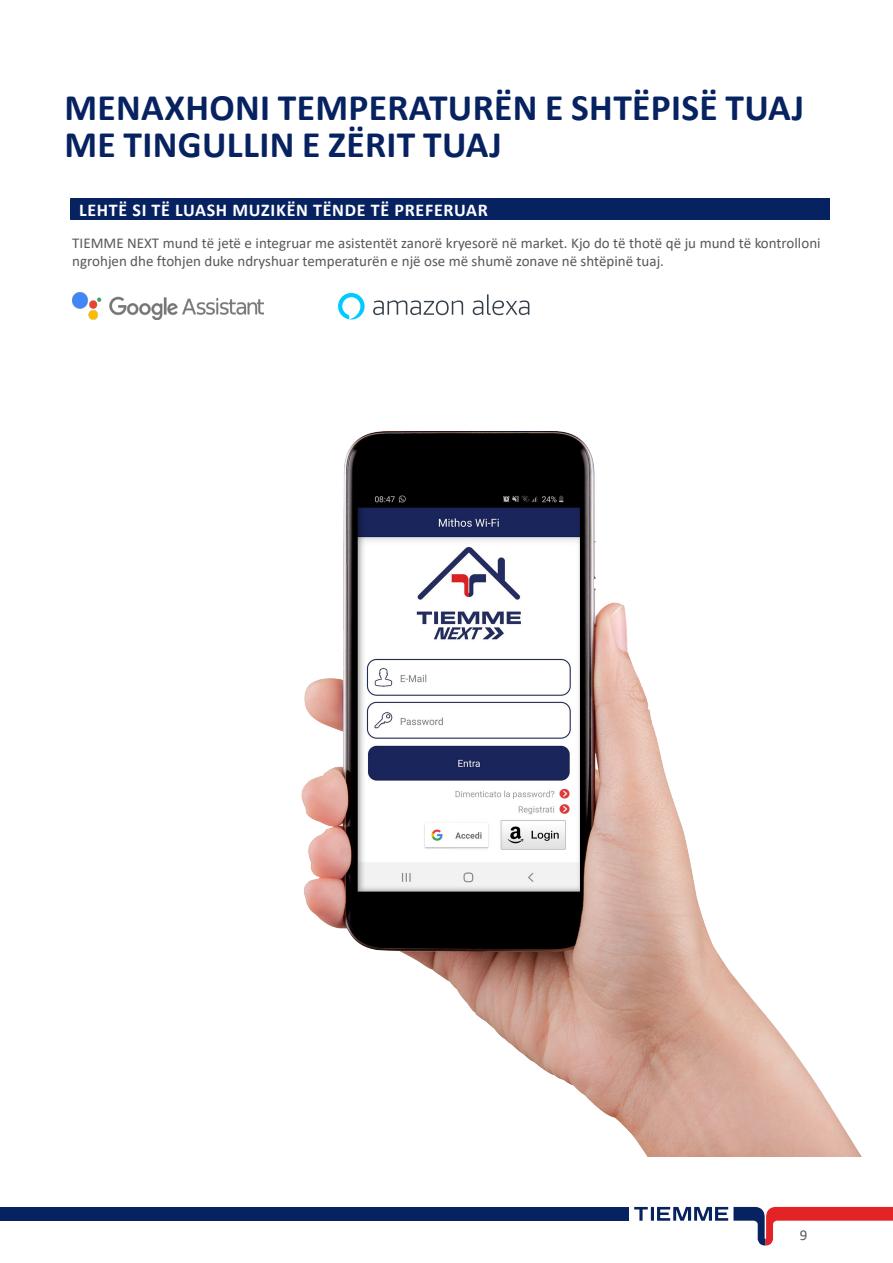
<style>
.page{position:relative;width:893px;height:1263px;background:#fff}
.page>*{position:absolute;margin:0;border:0;box-sizing:border-box;transform-origin:0 0}
.TITOLO_L1{font:700 37.5px/37.5px "Calibri";letter-spacing:.01em;color:#072260}
.TITOLO_PARAGRAFO{font:700 18px "Calibri";letter-spacing:.04em;color:#fff}
.PARAGRAFO{font:15px/18px "Calibri";color:#57585a}
</style>
<div class="page">
<svg style="left:634px;top:1207px;width:14px;height:14px"></svg>
<hr style="left:651px;top:1207px;width:3px;height:14px;background:#072260">
<div style="left:0;top:1207px;width:629px;height:14px;background:#072260"></div>
<svg style="left:657px;top:1207px;width:236px;height:38px"></svg>
<img style="left:301px;top:431px;width:561px;height:726px">
<img style="left:72px;top:293px;width:192px;height:27px">
<svg style="left:338px;top:293px;width:27px;height:26px"></svg>
<svg style="left:373px;top:300px;width:90px;height:15px"></svg>
<svg style="left:473px;top:294px;width:56px;height:21px"></svg>
<div style="left:70px;top:198px;width:759px;height:22px;background:#072260"></div>
<p class="TITOLO_L1" style="left:65px;top:88px;width:741px">MENAXHONI TEMPERATURËN E SHTËPISË TUAJ<br>ME TINGULLIN E ZËRIT TUAJ</p>
<p class="TITOLO_PARAGRAFO" style="left:79px;top:197px;width:410px">LEHTË SI TË LUASH MUZIKËN TËNDE TË PREFERUAR</p>
<p class="PARAGRAFO" style="left:72px;top:233px;width:750px">TIEMME NEXT mund të jetë e integruar me asistentët zanorë kryesorë në market. Kjo do të thotë që ju mund të kontrolloni ngrohjen dhe ftohjen duke ndryshuar temperaturën e një ose më shumë zonave në shtëpinë tuaj.</p>
<p class="PARAGRAFO" style="left:800px;top:1225px;width:9px">9</p>
</div>
